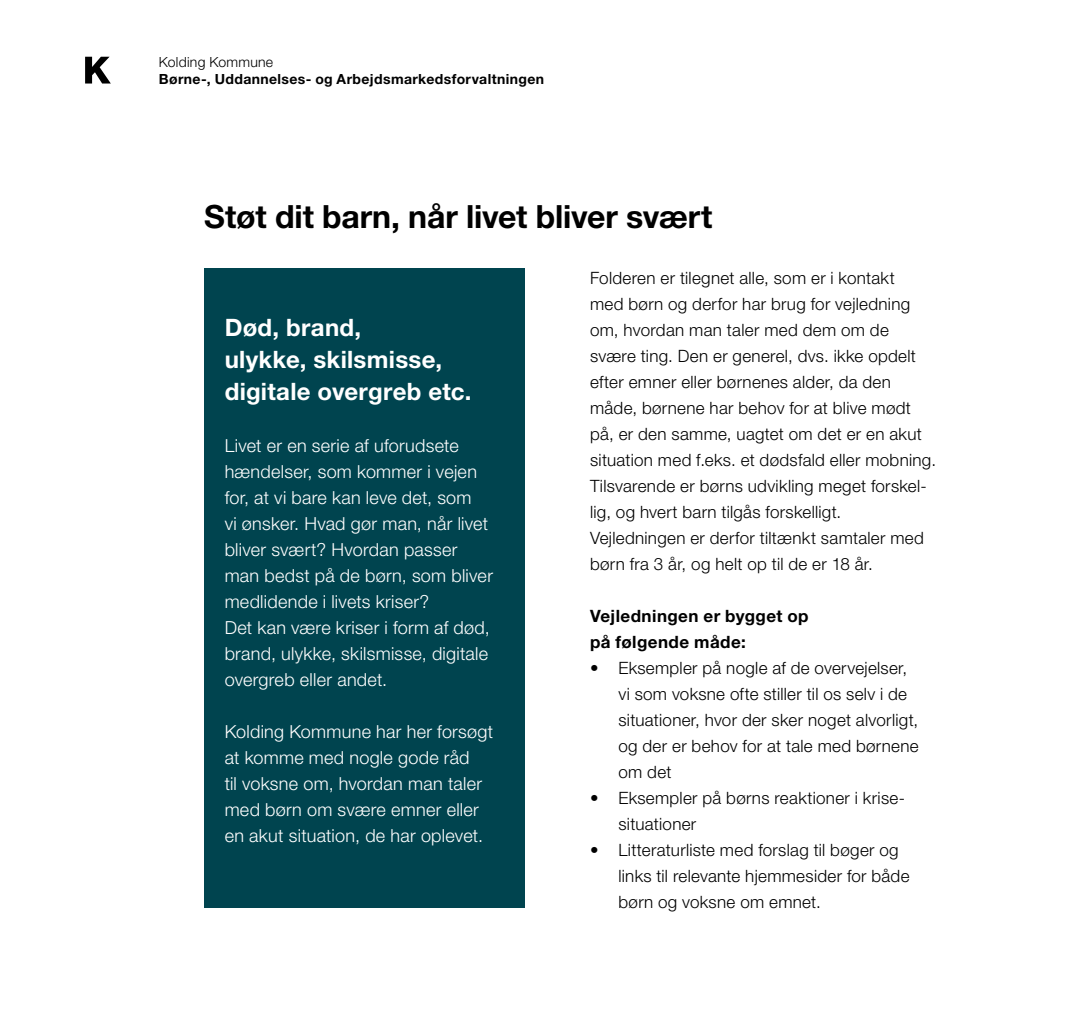
<style>
.page{position:relative;width:1078px;height:1021px;background:#fff}
.page>*{position:absolute;margin:0;border:0;box-sizing:border-box;transform-origin:0 0}
.t1{font:700 32px "Helvetica Neue LT Std";letter-spacing:-.005em;color:#000}
.t2{font:700 24px/32px "Helvetica Neue LT Std";letter-spacing:.01em;color:#fff}
.t3{font:300 18px/26px "Helvetica Neue LT Std";letter-spacing:.015em;color:#fff}
.t4{font:300 17px/26px "Helvetica Neue LT Std";letter-spacing:.02em;color:#000}
.t5{font:700 17px/26px "Helvetica Neue LT Std";letter-spacing:.025em;color:#000}
.t6{font:700 14px "Helvetica Neue LT Std";letter-spacing:.03em;color:#000}
.t7{font:300 14px "Helvetica Neue LT Std";letter-spacing:.02em;color:#000}
</style>
<div class="page">
<svg style="left:85px;top:57px;width:26px;height:26px"></svg>
<div style="left:204px;top:268px;width:320px;height:639px;background:#00444f"></div>
<p class="t7" style="left:159px;top:53px;width:116px">Kolding Kommune</p>
<p class="t6" style="left:159px;top:70px;width:386px">Børne-, Uddannelses- og Arbejdsmarkedsforvaltningen</p>
<h1 class="t1" style="left:204px;top:197px;width:509px">Støt dit barn, når livet bliver svært</h1>
<h2 class="t2" style="left:225px;top:311px;width:248px">Død, brand,<br>ulykke, skilsmisse, digitale overgreb etc.</h2>
<p class="t3" style="left:225px;top:432px;width:270px">Livet er en serie af uforudsete hændelser, som kommer i vejen for, at vi bare kan leve det, som<br>vi ønsker. Hvad gør man, når livet bliver svært? Hvordan passer man bedst på de børn, som bliver medlidende i livets kriser?<br>Det kan være kriser i form af død, brand, ulykke, skilsmisse, digitale overgreb eller andet.</p>
<p class="t3" style="left:225px;top:718px;width:270px">Kolding Kommune har her forsøgt at komme med nogle gode råd<br>til voksne om, hvordan man taler med børn om svære emner eller en akut situation, de har oplevet.</p>
<p class="t4" style="left:590px;top:264px;width:347px">Folderen er tilegnet alle, som er i kontakt<br>med børn og derfor har brug for vejledning om, hvordan man taler med dem om de svære ting. Den er generel, dvs. ikke opdelt efter emner eller børnenes alder, da den måde, børnene har behov for at blive mødt på, er den samme, uagtet om det er en akut situation med f.eks. et dødsfald eller mobning.<br>Tilsvarende er børns udvikling meget forskel&shy;lig, og hvert barn tilgås forskelligt.<br>Vejledningen er derfor tiltænkt samtaler med børn fra 3 år, og helt op til de er 18 år.</p>
<p class="t5" style="left:590px;top:602px;width:220px">Vejledningen er bygget op på følgende måde:</p>
<p class="t4" style="left:618px;top:654px;width:302px;text-indent:-28px">• Eksempler på nogle af de overvejelser, vi som voksne ofte stiller til os selv i de situationer, hvor der sker noget alvorligt, og der er behov for at tale med børnene om det</p>
<p class="t4" style="left:618px;top:784px;width:288px;text-indent:-28px">• Eksempler på børns reaktioner i krise&shy;situationer</p>
<p class="t4" style="left:618px;top:836px;width:292px;text-indent:-28px">• Litteraturliste med forslag til bøger og links til relevante hjemmesider for både børn og voksne om emnet.</p>
</div>
